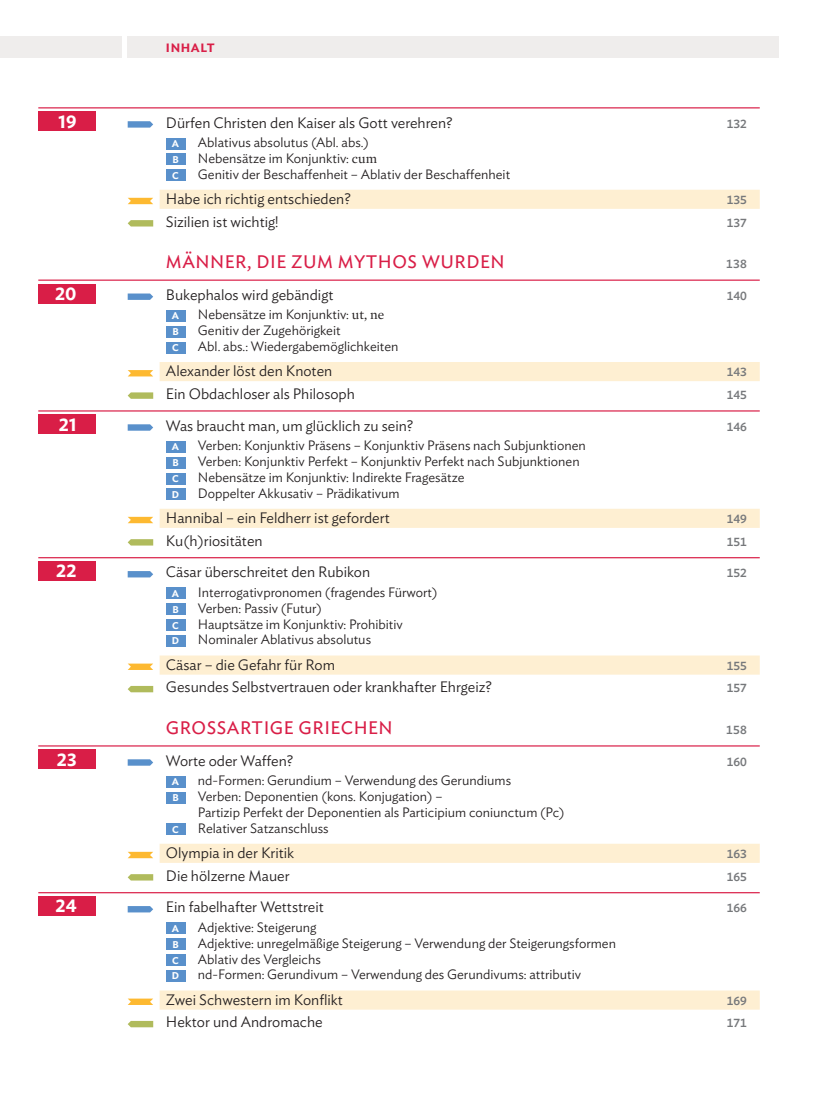
<style>
.page{position:relative;width:830px;height:1106px;background:#fff}
.page>*{position:absolute;margin:0;border:0;box-sizing:border-box;transform-origin:0 0}
.t1{font:18px "Ideal Sans";letter-spacing:.03em;color:#d91e47}
.t2{font:600 18px "Ideal Sans";color:#fff}
.t3{font:300 15px "Ideal Sans";color:#231f20}
.t4{font:300 13.5px/15.9px "Ideal Sans";color:#231f20}
.t5{font:500 12px "Ideal Sans";color:#76787b}
.t6{font:600 12px "Ideal Sans";letter-spacing:.05em;color:#d91e47}
.t7{font:600 9.75px "Ideal Sans";color:#fff}
.s1{font-family:"Mercury Text G1";font-weight:400}
</style>
<div class="page">
<div style="left:0;top:36px;width:121px;height:21px;background:#efedec"></div>
<div style="left:128px;top:36px;width:650px;height:21px;background:#efedec"></div>
<hr style="left:38px;top:107px;width:721px;height:1px;background:#d91e47">
<div style="left:159px;top:190px;width:600px;height:19px;background:#feefd2"></div>
<hr style="left:38px;top:279px;width:721px;height:2px;background:#d91e47">
<div style="left:159px;top:362px;width:600px;height:19px;background:#feefd2"></div>
<hr style="left:38px;top:410px;width:721px;height:1px;background:#d91e47">
<div style="left:159px;top:509px;width:600px;height:19px;background:#feefd2"></div>
<hr style="left:38px;top:557px;width:721px;height:1px;background:#d91e47">
<div style="left:159px;top:655px;width:600px;height:19px;background:#feefd2"></div>
<hr style="left:38px;top:745px;width:721px;height:1px;background:#d91e47">
<div style="left:159px;top:843px;width:600px;height:20px;background:#feefd2"></div>
<hr style="left:38px;top:892px;width:721px;height:1px;background:#d91e47">
<div style="left:159px;top:990px;width:600px;height:19px;background:#feefd2"></div>
<div style="left:166px;top:138px;width:19px;height:11px;background:#5990cb"></div>
<div style="left:166px;top:154px;width:19px;height:11px;background:#5990cb"></div>
<div style="left:166px;top:170px;width:19px;height:11px;background:#5990cb"></div>
<div style="left:166px;top:310px;width:19px;height:12px;background:#5990cb"></div>
<div style="left:166px;top:326px;width:19px;height:11px;background:#5990cb"></div>
<div style="left:166px;top:342px;width:19px;height:11px;background:#5990cb"></div>
<div style="left:166px;top:441px;width:19px;height:11px;background:#5990cb"></div>
<div style="left:166px;top:457px;width:19px;height:11px;background:#5990cb"></div>
<div style="left:166px;top:472px;width:19px;height:12px;background:#5990cb"></div>
<div style="left:166px;top:488px;width:19px;height:12px;background:#5990cb"></div>
<div style="left:166px;top:587px;width:19px;height:12px;background:#5990cb"></div>
<div style="left:166px;top:603px;width:19px;height:12px;background:#5990cb"></div>
<div style="left:166px;top:619px;width:19px;height:12px;background:#5990cb"></div>
<div style="left:166px;top:635px;width:19px;height:12px;background:#5990cb"></div>
<div style="left:166px;top:775px;width:19px;height:12px;background:#5990cb"></div>
<div style="left:166px;top:791px;width:19px;height:12px;background:#5990cb"></div>
<div style="left:166px;top:823px;width:19px;height:12px;background:#5990cb"></div>
<div style="left:166px;top:922px;width:19px;height:12px;background:#5990cb"></div>
<div style="left:166px;top:938px;width:19px;height:12px;background:#5990cb"></div>
<div style="left:166px;top:954px;width:19px;height:12px;background:#5990cb"></div>
<div style="left:166px;top:970px;width:19px;height:12px;background:#5990cb"></div>
<div style="left:38px;top:112px;width:58px;height:19px;background:#d91e47"></div>
<svg style="left:128px;top:121px;width:25px;height:7px"></svg>
<svg style="left:128px;top:198px;width:25px;height:6px"></svg>
<svg style="left:128px;top:220px;width:25px;height:6px"></svg>
<div style="left:38px;top:284px;width:58px;height:19px;background:#d91e47"></div>
<svg style="left:128px;top:293px;width:25px;height:7px"></svg>
<svg style="left:128px;top:370px;width:25px;height:6px"></svg>
<svg style="left:128px;top:392px;width:25px;height:7px"></svg>
<svg style="left:128px;top:424px;width:25px;height:7px"></svg>
<div style="left:38px;top:415px;width:58px;height:19px;background:#d91e47"></div>
<svg style="left:128px;top:517px;width:25px;height:6px"></svg>
<svg style="left:128px;top:539px;width:25px;height:6px"></svg>
<div style="left:38px;top:561px;width:58px;height:19px;background:#d91e47"></div>
<svg style="left:128px;top:571px;width:25px;height:6px"></svg>
<svg style="left:128px;top:663px;width:25px;height:7px"></svg>
<svg style="left:128px;top:686px;width:25px;height:6px"></svg>
<div style="left:38px;top:749px;width:58px;height:20px;background:#d91e47"></div>
<svg style="left:128px;top:759px;width:25px;height:6px"></svg>
<svg style="left:128px;top:851px;width:25px;height:7px"></svg>
<svg style="left:128px;top:874px;width:25px;height:6px"></svg>
<svg style="left:128px;top:906px;width:25px;height:6px"></svg>
<div style="left:38px;top:896px;width:58px;height:19px;background:#d91e47"></div>
<svg style="left:128px;top:998px;width:25px;height:7px"></svg>
<svg style="left:128px;top:1020px;width:25px;height:7px"></svg>
<p class="t2" style="left:59px;top:114px;width:19px">19</p>
<p class="t2" style="left:55px;top:287px;width:23px">20</p>
<p class="t2" style="left:59px;top:417px;width:19px">21</p>
<p class="t2" style="left:56px;top:564px;width:22px">22</p>
<p class="t2" style="left:57px;top:752px;width:21px">23</p>
<p class="t2" style="left:56px;top:899px;width:22px">24</p>
<p class="t6" style="left:166px;top:43px;width:50px">INHALT</p>
<p class="t3" style="left:166px;top:117px;width:288px">Dürfen Christen den Kaiser als Gott verehren?</p>
<p class="t5" style="left:726px;top:119px;width:22px">132</p>
<p class="t7" style="left:172px;top:140px;width:9px">A</p>
<p class="t4" style="left:198px;top:135px;width:172px">Ablativus absolutus (Abl. abs.)</p>
<p class="t7" style="left:172px;top:155px;width:8px">B</p>
<p class="t4" style="left:198px;top:151px;width:181px">Nebensätze im Konjunktiv: <span class="s1">cum</span></p>
<p class="t7" style="left:172px;top:171px;width:8px">C</p>
<p class="t4" style="left:198px;top:167px;width:314px">Genitiv der Beschaffenheit – Ablativ der Beschaffenheit</p>
<p class="t3" style="left:166px;top:193px;width:186px">Habe ich richtig entschieden?</p>
<p class="t5" style="left:726px;top:195px;width:22px">135</p>
<p class="t3" style="left:166px;top:216px;width:114px">Sizilien ist wichtig!</p>
<p class="t5" style="left:726px;top:218px;width:22px">137</p>
<p class="t1" style="left:166px;top:255px;width:340px">MÄNNER, DIE ZUM MYTHOS WURDEN</p>
<p class="t5" style="left:725px;top:259px;width:22px">138</p>
<p class="t3" style="left:166px;top:289px;width:169px">Bukephalos wird gebändigt</p>
<p class="t5" style="left:726px;top:291px;width:22px">140</p>
<p class="t7" style="left:172px;top:312px;width:9px">A</p>
<p class="t4" style="left:198px;top:307px;width:188px">Nebensätze im Konjunktiv: <span class="s1">ut, ne</span></p>
<p class="t7" style="left:172px;top:328px;width:8px">B</p>
<p class="t4" style="left:198px;top:323px;width:144px">Genitiv der Zugehörigkeit</p>
<p class="t7" style="left:172px;top:344px;width:8px">C</p>
<p class="t4" style="left:198px;top:339px;width:202px">Abl. abs.: Wiedergabemöglichkeiten</p>
<p class="t3" style="left:166px;top:366px;width:168px">Alexander löst den Knoten</p>
<p class="t5" style="left:726px;top:368px;width:22px">143</p>
<p class="t3" style="left:166px;top:388px;width:190px">Ein Obdachloser als Philosoph</p>
<p class="t5" style="left:726px;top:390px;width:22px">145</p>
<p class="t3" style="left:166px;top:420px;width:248px">Was braucht man, um glücklich zu sein?</p>
<p class="t5" style="left:726px;top:422px;width:22px">146</p>
<p class="t7" style="left:172px;top:442px;width:9px">A</p>
<p class="t4" style="left:198px;top:438px;width:389px">Verben: Konjunktiv Präsens – Konjunktiv Präsens nach Subjunktionen</p>
<p class="t7" style="left:172px;top:458px;width:8px">B</p>
<p class="t4" style="left:198px;top:454px;width:383px">Verben: Konjunktiv Perfekt – Konjunktiv Perfekt nach Subjunktionen</p>
<p class="t7" style="left:172px;top:474px;width:8px">C</p>
<p class="t4" style="left:198px;top:470px;width:268px">Nebensätze im Konjunktiv: Indirekte Fragesätze</p>
<p class="t7" style="left:172px;top:490px;width:9px">D</p>
<p class="t4" style="left:198px;top:486px;width:203px">Doppelter Akkusativ – Prädikativum</p>
<p class="t3" style="left:166px;top:512px;width:225px">Hannibal – ein Feldherr ist gefordert</p>
<p class="t5" style="left:726px;top:514px;width:22px">149</p>
<p class="t3" style="left:166px;top:535px;width:98px">Ku(h)riositäten</p>
<p class="t5" style="left:726px;top:537px;width:22px">151</p>
<p class="t3" style="left:166px;top:566px;width:206px">Cäsar überschreitet den Rubikon</p>
<p class="t5" style="left:726px;top:568px;width:22px">152</p>
<p class="t7" style="left:172px;top:589px;width:9px">A</p>
<p class="t4" style="left:198px;top:585px;width:241px">Interrogativpronomen (fragendes Fürwort)</p>
<p class="t7" style="left:172px;top:605px;width:8px">B</p>
<p class="t4" style="left:198px;top:601px;width:125px">Verben: Passiv (Futur)</p>
<p class="t7" style="left:172px;top:621px;width:8px">C</p>
<p class="t4" style="left:198px;top:617px;width:206px">Hauptsätze im Konjunktiv: Prohibitiv</p>
<p class="t7" style="left:172px;top:637px;width:9px">D</p>
<p class="t4" style="left:198px;top:633px;width:175px">Nominaler Ablativus absolutus</p>
<p class="t3" style="left:166px;top:659px;width:170px">Cäsar – die Gefahr für Rom</p>
<p class="t5" style="left:726px;top:661px;width:22px">155</p>
<p class="t3" style="left:166px;top:681px;width:327px">Gesundes Selbstvertrauen oder krankhafter Ehrgeiz?</p>
<p class="t5" style="left:726px;top:683px;width:22px">157</p>
<p class="t1" style="left:166px;top:720px;width:228px">GROSSARTIGE GRIECHEN</p>
<p class="t5" style="left:725px;top:725px;width:22px">158</p>
<p class="t3" style="left:166px;top:755px;width:129px">Worte oder Waffen?</p>
<p class="t5" style="left:726px;top:757px;width:22px">160</p>
<p class="t7" style="left:172px;top:777px;width:9px">A</p>
<p class="t4" style="left:198px;top:773px;width:314px">nd-Formen: Gerundium – Verwendung des Gerundiums</p>
<p class="t7" style="left:172px;top:793px;width:8px">B</p>
<p class="t4" style="left:198px;top:789px;width:368px">Verben: Deponentien (kons. Konjugation) –<br>Partizip Perfekt der Deponentien als Participium coniunctum (Pc)</p>
<p class="t7" style="left:172px;top:825px;width:8px">C</p>
<p class="t4" style="left:198px;top:821px;width:132px">Relativer Satzanschluss</p>
<p class="t3" style="left:166px;top:847px;width:130px">Olympia in der Kritik</p>
<p class="t5" style="left:726px;top:849px;width:22px">163</p>
<p class="t3" style="left:166px;top:869px;width:125px">Die hölzerne Mauer</p>
<p class="t5" style="left:726px;top:871px;width:22px">165</p>
<p class="t3" style="left:166px;top:901px;width:159px">Ein fabelhafter Wettstreit</p>
<p class="t5" style="left:726px;top:903px;width:22px">166</p>
<p class="t7" style="left:172px;top:924px;width:9px">A</p>
<p class="t4" style="left:198px;top:920px;width:120px">Adjektive: Steigerung</p>
<p class="t7" style="left:172px;top:940px;width:8px">B</p>
<p class="t4" style="left:198px;top:936px;width:419px">Adjektive: unregelmäßige Steigerung – Verwendung der Steigerungsformen</p>
<p class="t7" style="left:172px;top:956px;width:8px">C</p>
<p class="t4" style="left:198px;top:952px;width:124px">Ablativ des Vergleichs</p>
<p class="t7" style="left:172px;top:972px;width:9px">D</p>
<p class="t4" style="left:198px;top:968px;width:384px">nd-Formen: Gerundivum – Verwendung des Gerundivums: attributiv</p>
<p class="t3" style="left:166px;top:994px;width:178px">Zwei Schwestern im Konflikt</p>
<p class="t5" style="left:726px;top:996px;width:22px">169</p>
<p class="t3" style="left:166px;top:1016px;width:158px">Hektor und Andromache</p>
<p class="t5" style="left:726px;top:1018px;width:22px">171</p>
</div>
